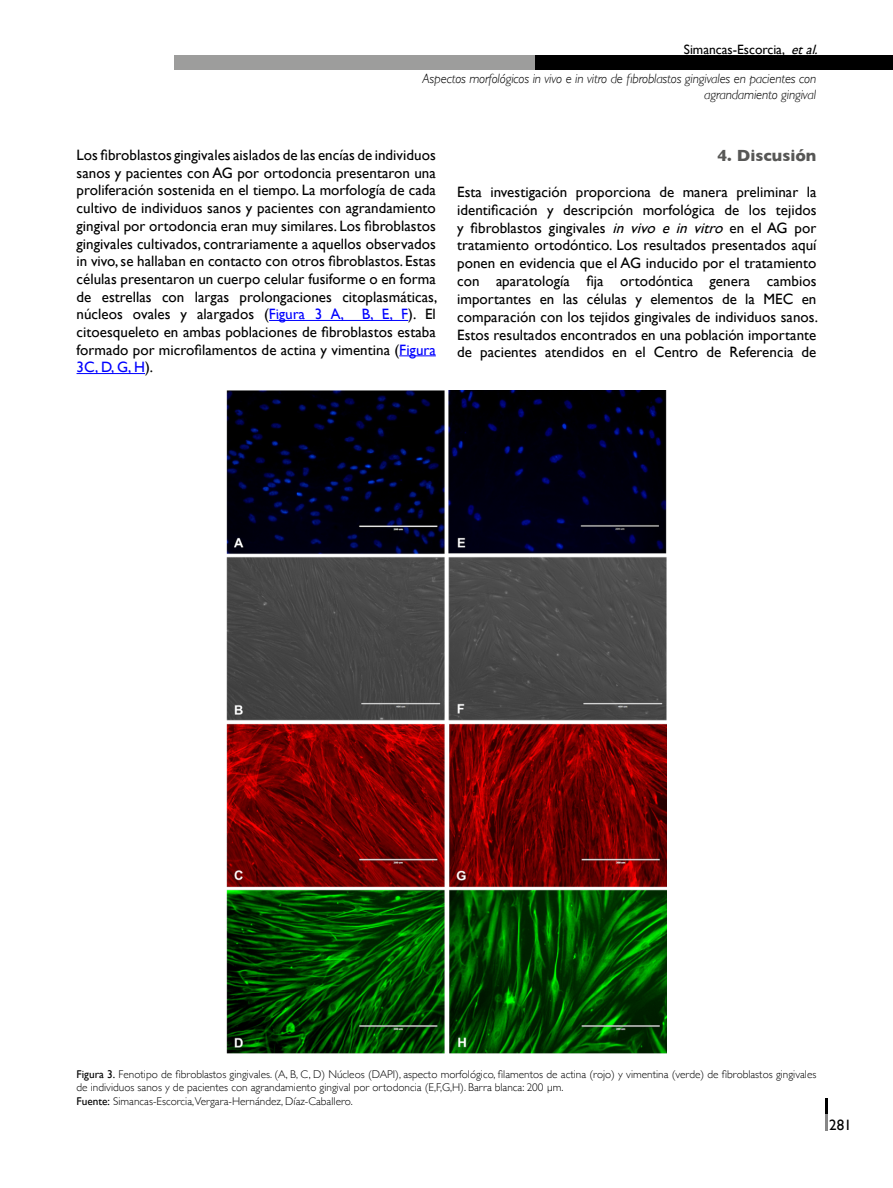
<style>
.page{position:relative;width:893px;height:1188px;background:#fff}
.page>*{position:absolute;margin:0;border:0;box-sizing:border-box;transform-origin:0 0}
.t1{font:700 16.5px "Gill Sans";color:#575756}
.t2{font:15px/17.7px "Gill Sans";letter-spacing:.005em;color:#000;text-align:justify}
.t3{font:italic 300 13.5px/28.8px "Gill Sans";letter-spacing:-.01em;color:#000}
.t4{font:300 11.25px/13.5px "Gill Sans";color:#000}
.s1{font-weight:400;font-style:normal}
.s2{font-weight:400}
.s3{color:#00f}
.s4{font-style:italic}
</style>
<div class="page">
<div style="left:174px;top:55px;width:361px;height:15px;background:#9d9d9c"></div>
<div style="left:535px;top:55px;width:358px;height:15px;background:#000"></div>
<svg style="left:825px;top:1099px;width:2px;height:31px"></svg>
<hr style="left:269px;top:320px;width:139px;height:1px;background:#00f">
<hr style="left:399px;top:355px;width:37px;height:1px;background:#00f">
<hr style="left:77px;top:373px;width:68px;height:1px;background:#00f">
<img style="left:227px;top:390px;width:439px;height:664px">
<p class="t3" style="left:422px;top:35px;width:401px;text-indent:261px"><span class="s1">Simancas-Escorcia,</span> <span class="s2">etal.<br></span>Aspectos morfológicos in vivo e in vitro de fibroblastos gingivales en pacientes con</p>
<p class="t3" style="left:704px;top:80px;width:113px">agrandamiento gingival</p>
<p class="t2" style="left:77px;top:146px;width:362px">Los fibroblastos gingivales aislados de las encías de individuos sanos y pacientes con AG por ortodoncia presentaron una proliferación sostenida en el tiempo. La morfología de cada cultivo de individuos sanos y pacientes con agrandamiento gingival por ortodoncia eran muy similares. Los fibroblastos gingivales cultivados, contrariamente a aquellos observados in vivo, se hallaban en contacto con otros fibroblastos. Estas células presentaron un cuerpo celular fusiforme o en forma de estrellas con largas prolongaciones citoplasmáticas, núcleos ovales y alargados (<span class="s3">Figura 3 A, B, E, F</span>). El citoesqueleto en ambas poblaciones de fibroblastos estaba formado por microfilamentos de actina y vimentina (<span class="s3">Figura 3C, D, G, H</span>).</p>
<p class="t1" style="left:717px;top:142px;width:100px">4. Discusión</p>
<p class="t2" style="left:457px;top:183px;width:362px">Esta investigación proporciona de manera preliminar la identificación y descripción morfológica de los tejidos y fibroblastos gingivales <span class="s4">in vivo e in vitro</span> en el AG por tratamiento ortodóntico. Los resultados presentados aquí ponen en evidencia que el AG inducido por el tratamiento con aparatología fija ortodóntica genera cambios importantes en las células y elementos de la MEC en comparación con los tejidos gingivales de individuos sanos.<br>Estos resultados encontrados en una población importante de pacientes atendidos en el Centro de Referencia de</p>
<p class="t4" style="left:77px;top:1067px;width:741px"><span class="s2">Figura 3.</span> Fenotipo de fibroblastos gingivales. (A, B, C, D) Núcleos (DAPI), aspecto morfológico, filamentos de actina (rojo) y vimentina (verde) de fibroblastos gingivales de individuos sanos y de pacientes con agrandamiento gingival por ortodoncia (E,F,G,H). Barra blanca: 200 µm.<br><span class="s2">Fuente:</span> Simancas-Escorcia,Vergara-Hernández, Díaz-Caballero.</p>
<p class="t2" style="left:829px;top:1116px;width:24px">281</p>
</div>
